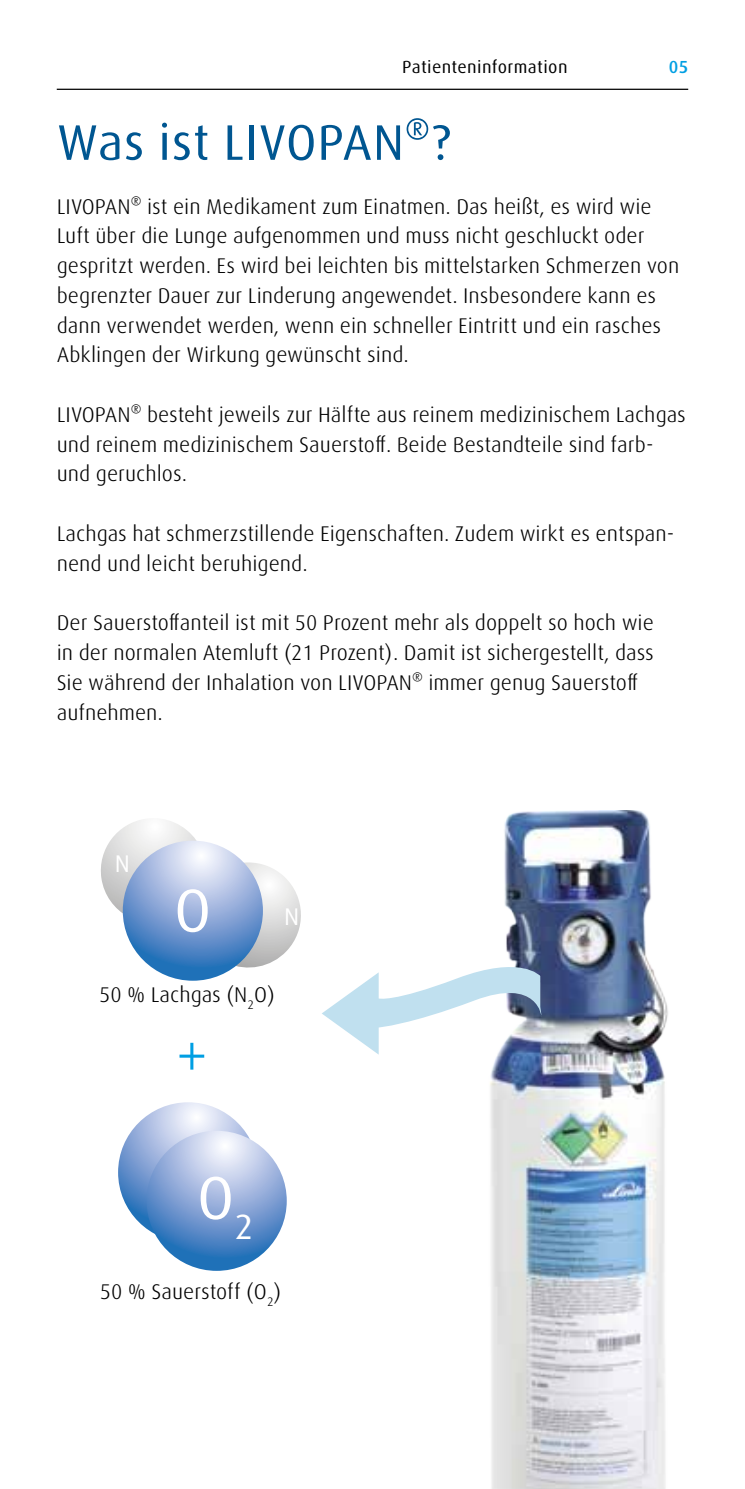
<style>
.page{position:relative;width:745px;height:1489px;background:#fff}
.page>*{position:absolute;margin:0;border:0;box-sizing:border-box;transform-origin:0 0}
.t1{font:300 65.5px "Linde Dax Global";color:#009fe3}
.t2{font:60.25px "Linde Dax Global";color:#fff}
.t3{font:50px "Linde Dax Global";letter-spacing:.01em;color:#005691}
.t4{font:24px "Linde Dax Global";color:#fff}
.t5{font:300 21.25px/29.8px "Linde Dax Global";color:#000}
.t6{font:17.5px "Linde Dax Global";letter-spacing:.02em;color:#000}
.t7{font:500 17.5px "Linde Dax Global";color:#009fe3}
</style>
<div class="page">
<hr style="left:57px;top:89px;width:630px;height:1px;background:#000">
<svg style="left:228px;top:862px;width:73px;height:109px"></svg>
<svg style="left:101px;top:820px;width:95px;height:95px"></svg>
<svg style="left:123px;top:840px;width:140px;height:140px;background:#86a7d6"></svg>
<svg style="left:118px;top:1102px;width:140px;height:140px;background:#a0b9df"></svg>
<svg style="left:146px;top:1130px;width:140px;height:140px;background:#86a7d6"></svg>
<img style="left:490px;top:810px;width:178px;height:678px">
<svg style="left:322px;top:954px;width:219px;height:100px"></svg>
<p class="t6" style="left:402px;top:57px;width:167px">Patienteninformation</p>
<p class="t7" style="left:668px;top:57px;width:21px">05</p>
<h3 class="t3" style="left:57px;top:113px;width:395px">Was ist LIVOPAN®?</h3>
<p class="t5" style="left:57px;top:191px;width:623px">LIVOPAN® ist ein Medikament zum Einatmen. Das heißt, es wird wie Luft über die Lunge aufgenommen und muss nicht geschluckt oder gespritzt werden. Es wird bei leichten bis mittelstarken Schmerzen von begrenzter Dauer zur Linderung angewendet. Insbesondere kann es dann verwendet werden, wenn ein schneller Eintritt und ein rasches Abklingen der Wirkung gewünscht sind.</p>
<p class="t5" style="left:57px;top:400px;width:630px">LIVOPAN® besteht jeweils zur Hälfte aus reinem medizinischem Lachgas und reinem medizinischem Sauerstoff. Beide Bestandteile sind farb&shy;und geruchlos.</p>
<p class="t5" style="left:57px;top:519px;width:618px">Lachgas hat schmerzstillende Eigenschaften. Zudem wirkt es entspan&shy;nend und leicht beruhigend.</p>
<p class="t5" style="left:57px;top:608px;width:598px">Der Sauerstoffanteil ist mit 50 Prozent mehr als doppelt so hoch wie in der normalen Atemluft (21 Prozent). Damit ist sichergestellt, dass Sie während der Inhalation von LIVOPAN® immer genug Sauerstoff aufnehmen.</p>
<p class="t4" style="left:115px;top:849px;width:17px">N</p>
<h2 class="t2" style="left:174px;top:875px;width:39px">O</h2>
<p class="t4" style="left:284px;top:902px;width:17px">N</p>
<p class="t5" style="left:99px;top:979px;width:177px">50 % Lachgas (N<sub>2</sub>O)</p>
<h1 class="t1" style="left:174px;top:1017px;width:36px">+</h1>
<h2 class="t2" style="left:197px;top:1162px;width:58px">O<sub>2</sub></h2>
<p class="t5" style="left:100px;top:1276px;width:183px">50 % Sauerstoff (O<sub>2</sub>)</p>
</div>
